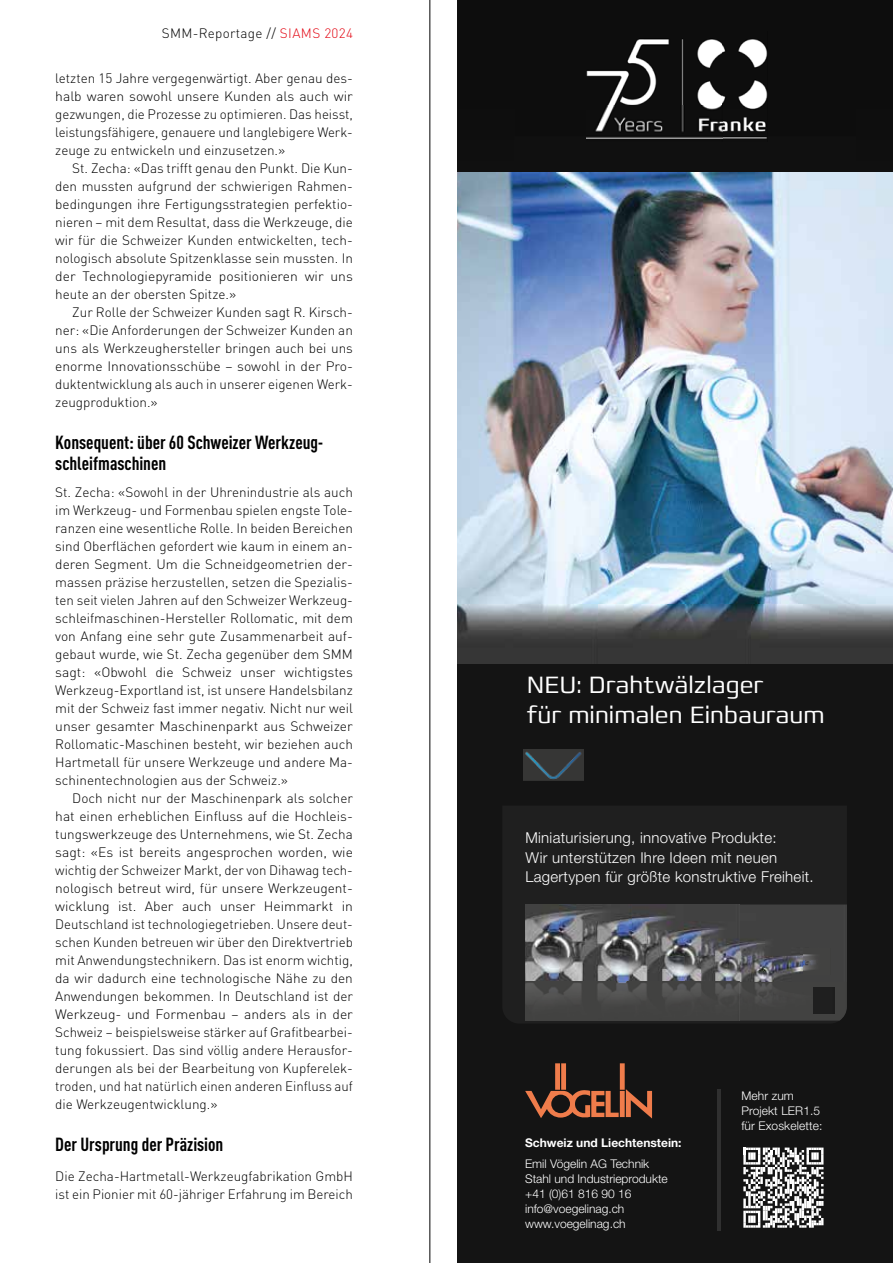
<style>
.page{position:relative;width:893px;height:1263px;background:#fff}
.page>*{position:absolute;margin:0;border:0;box-sizing:border-box;transform-origin:0 0}
.t1{font:300 24px/30px "Francker Std";color:#fff}
.t2{font:700 condensed 18.75px/21px "DIN Pro";letter-spacing:-.005em;color:#000}
.t3{font:300 15px/19.5px "Helvetica Neue LT Std";letter-spacing:.02em;color:#fff}
.t4{font:300 13.5px/18px "DIN Pro";color:#000;text-align:justify}
.t5{font:300 13.5px "DIN Pro";letter-spacing:.02em;color:#000}
.t6{font:300 12px/15px "Helvetica Neue LT Std";color:#fff}
.t7{font:700 12px "Helvetica Neue LT Std";color:#fff}
.s1{color:#e30613}
</style>
<div class="page">
<hr style="left:429px;top:0;width:1px;height:1263px;background:#000">
<div style="left:457px;top:0;width:436px;height:1263px;background:#141414"></div>
<img style="left:457px;top:172px;width:436px;height:492px">
<div style="left:503px;top:806px;width:343px;height:217px;background:#1f1f1f"></div>
<img style="left:523px;top:750px;width:60px;height:30px">
<img style="left:587px;top:38px;width:180px;height:101px">
<img style="left:525px;top:904px;width:322px;height:117px">
<svg style="left:743px;top:1147px;width:80px;height:81px"></svg>
<svg style="left:525px;top:1063px;width:127px;height:55px"></svg>
<hr style="left:717px;top:1089px;width:3px;height:141px;background:#303030">
<img style="left:804px;top:948px;width:27px;height:26px">
<img style="left:814px;top:988px;width:20px;height:26px">
<p class="t5" style="left:162px;top:24px;width:192px">SMM-Reportage // <span class="s1">SIAMS 2024</span></p>
<p class="t4" style="left:55px;top:69px;width:299px">letzten 15 Jahre vergegenwärtigt. Aber genau des&shy;halb waren sowohl unsere Kunden als auch wir gezwungen, die Prozesse zu optimieren. Das heisst, leistungsfähigere, genauere und langlebigere Werk&shy;zeuge zu entwickeln und einzusetzen.»</p>
<p class="t4" style="left:55px;top:159px;width:299px;text-indent:17px">St. Zecha: «Das trifft genau den Punkt. Die Kun&shy;den mussten aufgrund der schwierigen Rahmen&shy;bedingungen ihre Fertigungsstrategien perfektio&shy;nieren – mit dem Resultat, dass die Werkzeuge, die wir für die Schweizer Kunden entwickelten, tech&shy;nologisch absolute Spitzenklasse sein mussten. In der Technologiepyramide positionieren wir uns heute an der obersten Spitze.»</p>
<p class="t4" style="left:55px;top:303px;width:299px;text-indent:17px">Zur Rolle der Schweizer Kunden sagt R. Kirsch&shy;ner: «Die Anforderungen der Schweizer Kunden an uns als Werkzeughersteller bringen auch bei uns enorme Innovationsschübe – sowohl in der Pro&shy;duktentwicklung als auch in unserer eigenen Werk&shy;zeugproduktion.»</p>
<h2 class="t2" style="left:55px;top:431px;width:270px">Konsequent: über 60 Schweizer Werkzeug&shy;schleifmaschinen</h2>
<p class="t4" style="left:55px;top:483px;width:299px;text-align:left">St. Zecha: «Sowohl in der Uhrenindustrie als auch im Werkzeug- und Formenbau spielen engste Tole&shy;ranzen eine wesentliche Rolle. In beiden Bereichen sind Oberflächen gefordert wie kaum in einem an&shy;deren Segment. Um die Schneidgeometrien der&shy;massen präzise herzustellen, setzen die Spezialis&shy;ten seit vielen Jahren auf den Schweizer Werkzeug&shy;schleifmaschinen-Hersteller Rollomatic, mit dem von Anfang eine sehr gute Zusammenarbeit auf&shy;gebaut wurde, wie St. Zecha gegenüber dem SMM sagt: «Obwohl die Schweiz unser wichtigstes Werkzeug-Exportland ist, ist unsere Handelsbilanz mit der Schweiz fast immer negativ. Nicht nur weil unser gesamter Maschinenparkt aus Schweizer Rollomatic-Maschinen besteht, wir beziehen auch Hartmetall für unsere Werkzeuge und andere Ma&shy;schinentechnologien aus der Schweiz.»</p>
<p class="t4" style="left:55px;top:789px;width:299px;text-indent:17px">Doch nicht nur der Maschinenpark als solcher hat einen erheblichen Einfluss auf die Hochleis&shy;tungswerkzeuge des Unternehmens, wie St. Zecha sagt: «Es ist bereits angesprochen worden, wie wichtig der Schweizer Markt, der von Dihawag tech&shy;nologisch betreut wird, für unsere Werkzeugent&shy;wicklung ist. Aber auch unser Heimmarkt in Deutschland ist technologiegetrieben. Unsere deut&shy;schen Kunden betreuen wir über den Direktvertrieb mit Anwendungstechnikern. Das ist enorm wichtig, da wir dadurch eine technologische Nähe zu den Anwendungen bekommen. In Deutschland ist der Werkzeug- und Formenbau – anders als in der Schweiz – beispielsweise stärker auf Grafitbearbei&shy;tung fokussiert. Das sind völlig andere Herausfor&shy;derungen als bei der Bearbeitung von Kupferelek&shy;troden, und hat natürlich einen anderen Einfluss auf die Werkzeugentwicklung.»</p>
<h2 class="t2" style="left:55px;top:1133px;width:170px">Der Ursprung der Präzision</h2>
<p class="t4" style="left:55px;top:1167px;width:299px">Die Zecha-Hartmetall-Werkzeugfabrikation GmbH ist ein Pionier mit 60-jähriger Erfahrung im Bereich</p>
<h1 class="t1" style="left:527px;top:669px;width:299px">NEU: Drahtwälzlager<br>für minimalen Einbauraum</h1>
<p class="t3" style="left:525px;top:828px;width:290px">Miniaturisierung, innovative Produkte:<br>Wir unterstützen Ihre Ideen mit neuen<br>Lagertypen für größte konstruktive Freiheit.</p>
<p class="t7" style="left:525px;top:1135px;width:158px">Schweiz und Liechtenstein:</p>
<p class="t6" style="left:525px;top:1156px;width:144px">Emil Vögelin AG Technik<br>Stahl und Industrieprodukte +41 (0)61 816 90 16 info@voegelinag.ch www.voegelinag.ch</p>
<p class="t6" style="left:741px;top:1088px;width:83px">Mehr zum<br>Projekt LER1.5 für Exoskelette:</p>
</div>
